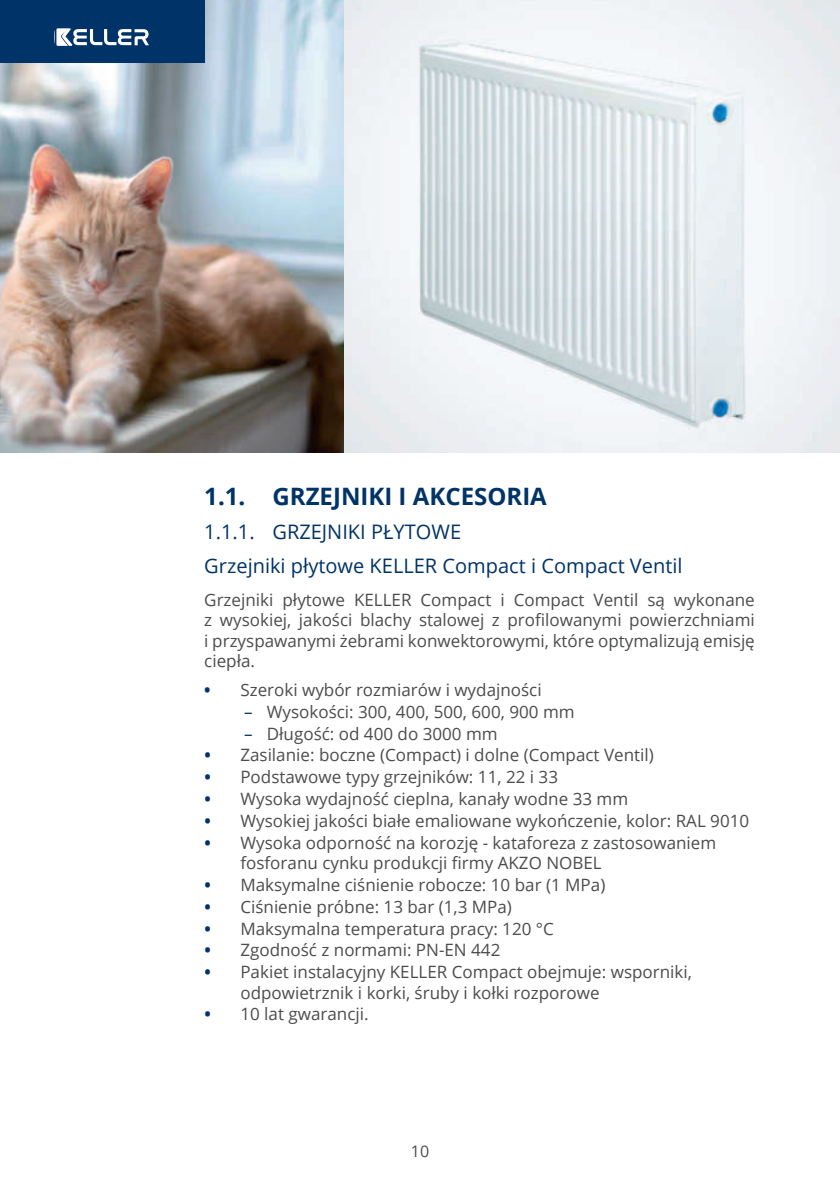
<style>
.page{position:relative;width:840px;height:1191px;background:#fff}
.page>*{position:absolute;margin:0;border:0;box-sizing:border-box;transform-origin:0 0}
.t1{font:700 24px "Open Sans";color:#003367}
.t2{font:20px/33.6px "Open Sans";color:#003367}
.t3{font:17px/20.4px "Open Sans";color:#4b4c4d}
.t4{font:16px "Open Sans";color:#4b4c4d}
.s1{font-weight:700;color:#003367}
.s2{color:#003367}
</style>
<div class="page">
<img style="left:0;top:0;width:839px;height:453px">
<div style="left:0;top:0;width:204px;height:62px;background:#003367"></div>
<svg style="left:54px;top:28px;width:95px;height:18px"></svg>
<h1 class="t1" style="left:204px;top:480px;width:344px">1.1. GRZEJNIKI I AKCESORIA</h1>
<p class="t2" style="left:204px;top:514px;width:479px">1.1.1. GRZEJNI KI PŁYTOWE<br>Grzejniki płytowe KE LLER Compact i Compact Ventil</p>
<p class="t3" style="left:204px;top:589px;width:551px;text-align:justify">Grzejniki płytowe KE LLER Compact i Compact Ventil są wykonane z wysokiej, jakości blachy stalowej z profilowanymi powierzchniami i przyspawanymi żebrami konwektorowymi, które optymalizują emisję ciepła.</p>
<p class="t3" style="left:204px;top:679px;width:338px"><span class="s1">•</span> Szeroki wybór rozmiarów i wydajności</p>
<p class="t3" style="left:244px;top:701px;width:332px"><span class="s2">–</span> Wysokości: 300, 400, 500, 600, 900 mm</p>
<p class="t3" style="left:244px;top:723px;width:255px"><span class="s2">–</span> Długość: od 400 do 3000 mm</p>
<p class="t3" style="left:204px;top:744px;width:450px"><span class="s1">•</span> Zasilanie: boczne (Compact) i dolne (Compact Ventil)</p>
<p class="t3" style="left:204px;top:766px;width:355px"><span class="s1">•</span> Podstawowe typy grzejników: 11, 22 i 33</p>
<p class="t3" style="left:204px;top:788px;width:425px"><span class="s1">•</span> Wysoka wydajność cieplna, kanały wodne 33 mm</p>
<p class="t3" style="left:204px;top:810px;width:546px"><span class="s1">•</span> Wysokiej jakości białe emaliowane wykończenie, kolor: RAL 9010</p>
<p class="t3" style="left:240px;top:832px;width:477px;text-indent:-36px"><span class="s1">•</span> Wysoka odporność na korozję - kataforeza z zastosowaniem fosforanu cynku produkcji firmy AKZO NOBE L</p>
<p class="t3" style="left:204px;top:874px;width:402px"><span class="s1">•</span> Maksymalne ciśnienie robocze: 10 bar (1 MPa)</p>
<p class="t3" style="left:204px;top:896px;width:309px"><span class="s1">•</span> Ciśnienie próbne: 13 bar (1,3 MPa)</p>
<p class="t3" style="left:204px;top:917px;width:349px"><span class="s1">•</span> Maksymalna temperatura pracy: 120 °C</p>
<p class="t3" style="left:204px;top:939px;width:297px"><span class="s1">•</span> Zgodność z normami: PN-EN 442</p>
<p class="t3" style="left:240px;top:961px;width:453px;text-indent:-36px"><span class="s1">•</span> Pakiet instalacyjny KE LLER Compact obejmuje: wsporniki, odpowietrznik i korki, śruby i kołki rozporowe</p>
<p class="t3" style="left:204px;top:1003px;width:166px"><span class="s1">•</span> 10 lat gwarancji.</p>
<p class="t4" style="left:410px;top:1140px;width:20px">10</p>
</div>
